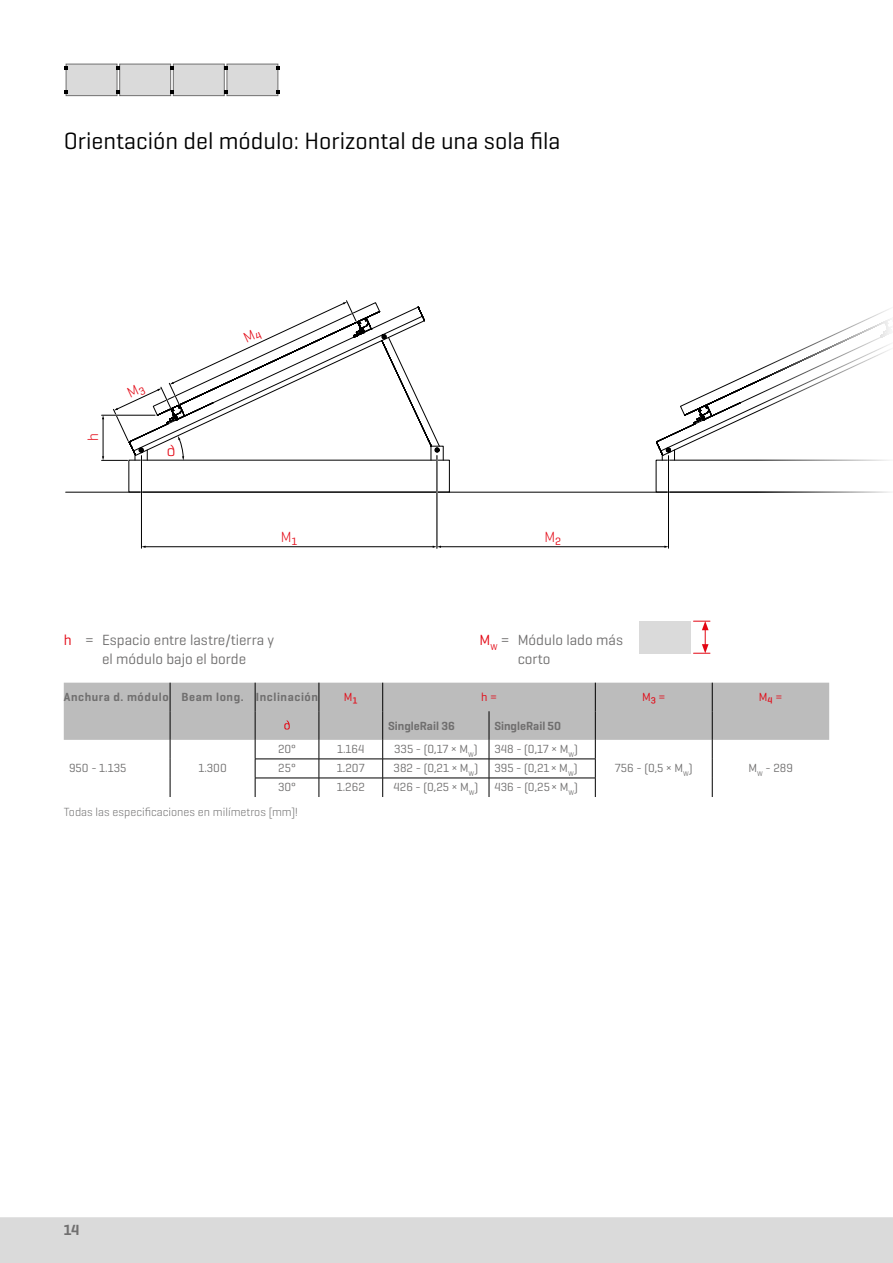
<style>
.page{position:relative;width:893px;height:1263px;background:#fff}
.page>*{position:absolute;margin:0;border:0;box-sizing:border-box;transform-origin:0 0}
.t1{font:24px "K2 Geogrotesque";color:#000}
.t2{font:15px/19px "K2 Geogrotesque";color:#706f6f}
.t3{font:300 15px "K2 Geogrotesque";color:#e30613}
.t4{font:600 15px "K2 Geogrotesque";color:#706f6f}
.t5{font:300 15px "Saira";color:#e30613}
.t6{font:12px "K2 Geogrotesque";color:#706f6f}
.t7{font:300 12px "K2 Geogrotesque";color:#706f6f}
.t8{font:600 12px "K2 Geogrotesque";letter-spacing:.05em;color:#706f6f}
.t9{font:600 12px "K2 Geogrotesque";color:#706f6f}
.t10{font:12px "K2 Geogrotesque";color:#e30613}
.s1{font-size:19.5px}
.s2{color:#e30613}
.s3{font-size:16.5px}
</style>
<div class="page">
<div style="left:0;top:1217px;width:893px;height:46px;background:#dadada"></div>
<hr style="left:66px;top:492px;width:827px;height:1px;background:#000">
<hr style="left:440px;top:546px;width:225px;height:1px;background:#000">
<svg style="left:590px;top:371px;width:165px;height:178px"></svg>
<svg style="left:755px;top:309px;width:138px;height:184px"></svg>
<div style="left:119px;top:64px;width:52px;height:32px;background:#dadada;border:1px solid #706f6f"></div>
<div style="left:173px;top:64px;width:52px;height:32px;background:#dadada;border:1px solid #706f6f"></div>
<div style="left:227px;top:64px;width:51px;height:32px;background:#dadada;border:1px solid #706f6f"></div>
<svg style="left:170px;top:66px;width:4px;height:4px"></svg>
<svg style="left:224px;top:66px;width:4px;height:4px"></svg>
<svg style="left:276px;top:66px;width:4px;height:4px"></svg>
<svg style="left:170px;top:90px;width:4px;height:4px"></svg>
<svg style="left:224px;top:90px;width:4px;height:4px"></svg>
<svg style="left:276px;top:90px;width:4px;height:4px"></svg>
<div style="left:66px;top:64px;width:51px;height:32px;background:#dadada;border:1px solid #706f6f"></div>
<svg style="left:64px;top:66px;width:4px;height:4px"></svg>
<svg style="left:64px;top:90px;width:4px;height:4px"></svg>
<svg style="left:116px;top:66px;width:4px;height:4px"></svg>
<svg style="left:116px;top:90px;width:4px;height:4px"></svg>
<svg style="left:64px;top:683px;width:765px;height:114px"></svg>
<div style="left:639px;top:621px;width:51px;height:32px;background:#dadada"></div>
<svg style="left:693px;top:621px;width:17px;height:33px"></svg>
<svg style="left:72px;top:300px;width:416px;height:249px"></svg>
<h1 class="t1" style="left:64px;top:126px;width:498px">Orientación del módulo: Horizontal de una sola fila</h1>
<p class="t3" style="left:84px;top:441px;width:9px;rotate:-90deg">h</p>
<p class="t5" style="left:167px;top:438px;width:10px">∂</p>
<p class="t3" style="left:281px;top:527px;width:18px">M<span class="s1">1</span></p>
<p class="t3" style="left:544px;top:527px;width:18px">M<span class="s1">2</span></p>
<p class="t2" style="left:102px;top:629px;width:174px;text-indent:-38px"><span class="s2">h</span> = Espacio entre lastre/tierra y el módulo bajo el borde</p>
<p class="t2" style="left:518px;top:629px;width:107px;text-indent:-38px"><span class="s2">M</span><sub>W</sub> = Módulo lado más corto</p>
<p class="t8" style="left:64px;top:689px;width:256px">Anchura d. módulo Beam long. Inclinación</p>
<p class="t10" style="left:344px;top:689px;width:15px">M<span class="s3">₁</span></p>
<p class="t10" style="left:481px;top:689px;width:18px">h =</p>
<p class="t10" style="left:642px;top:689px;width:25px">M<span class="s3">₃</span> =</p>
<p class="t10" style="left:759px;top:689px;width:25px">M<span class="s3">₄</span> =</p>
<p class="t9" style="left:388px;top:718px;width:68px">SingleRail 36</p>
<p class="t9" style="left:494px;top:718px;width:68px">SingleRail 50</p>
<p class="t6" style="left:69px;top:761px;width:59px">950 - 1.135</p>
<p class="t6" style="left:198px;top:761px;width:30px">1.300</p>
<p class="t6" style="left:278px;top:741px;width:20px">20°</p>
<p class="t6" style="left:337px;top:741px;width:29px">1.164</p>
<p class="t6" style="left:394px;top:741px;width:85px">335 - (0,17 × M<sub>W</sub>)</p>
<p class="t6" style="left:494px;top:741px;width:85px">348 - (0,17 × M<sub>W</sub>)</p>
<p class="t6" style="left:278px;top:760px;width:19px">25°</p>
<p class="t6" style="left:337px;top:760px;width:29px">1.207</p>
<p class="t6" style="left:394px;top:760px;width:185px">382 - (0,21 × M<sub>W</sub>) 395 - (0,21 × M<sub>W</sub>)</p>
<p class="t6" style="left:278px;top:780px;width:20px">30°</p>
<p class="t6" style="left:337px;top:780px;width:29px">1.262</p>
<p class="t6" style="left:393px;top:780px;width:86px">426 - (0,25 × M<sub>W</sub>)</p>
<p class="t6" style="left:494px;top:780px;width:85px">436 - (0,25× M<sub>W</sub>)</p>
<p class="t7" style="left:64px;top:804px;width:236px">Todas las especificaciones en milímetros [mm]!</p>
<p class="t6" style="left:615px;top:761px;width:79px">756 - (0,5 × M<sub>W</sub>)</p>
<p class="t6" style="left:748px;top:761px;width:46px">M<sub>W</sub> - 289</p>
<p class="t4" style="left:64px;top:1221px;width:17px">14</p>
</div>
